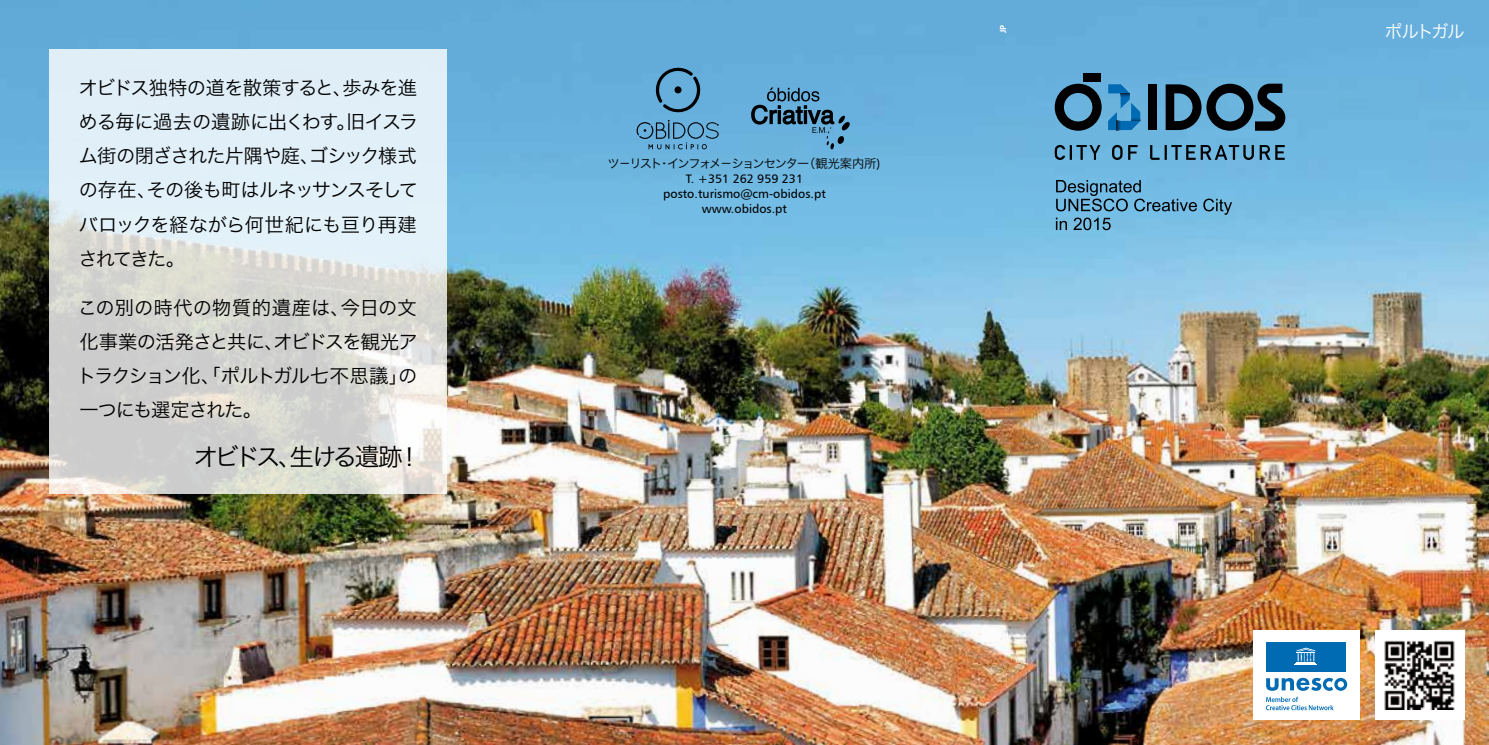
<style>
.page{position:relative;width:1489px;height:745px;background:#fff}
.page>*{position:absolute;margin:0;border:0;box-sizing:border-box;transform-origin:0 0}
.t1{font:24.5px "Hira Kaku Pro W3";letter-spacing:-.15em;color:#000}
.t2{font:19.25px/34.1px "Hira Kaku Pro W3";letter-spacing:-.05em;color:#000;text-align:justify}
.t3{font:17.5px "Hira Kaku Pro W3";letter-spacing:-.115em;color:#fff}
.t4{font:12.25px/14.9px "Humanist 777 BT Roman B";color:#000;text-align:center}
.t5{font:12.25px "Hira Kaku Pro W3";letter-spacing:-.115em;color:#000}
.t6{font:8.75px "Humanist 777 BT Bold B";color:#fff}
</style>
<div class="page">
<img style="left:0;top:0;width:1488px;height:744px">
<div style="left:1374px;top:630px;width:89px;height:89px;background:#fff"></div>
<img style="left:1384px;top:640px;width:71px;height:69px">
<svg style="left:50px;top:50px;width:396px;height:443px;background:#dce2e3"></svg>
<div style="left:1253px;top:630px;width:106px;height:89px;background:#fff"></div>
<svg style="left:1266px;top:677px;width:81px;height:13px"></svg>
<div style="left:1265px;top:641px;width:80px;height:29px;background:#006ab3"></div>
<svg style="left:1294px;top:647px;width:23px;height:18px"></svg>
<svg style="left:1266px;top:696px;width:67px;height:13px"></svg>
<div style="left:1147px;top:84px;width:9px;height:46px;background:#000"></div>
<svg style="left:1165px;top:84px;width:121px;height:47px;background:#34596d"></svg>
<svg style="left:1054px;top:84px;width:47px;height:47px;background:#355a70"></svg>
<div style="left:1082px;top:73px;width:18px;height:8px;background:#000"></div>
<svg style="left:1108px;top:84px;width:32px;height:46px"></svg>
<svg style="left:1054px;top:145px;width:230px;height:15px;background:#4e82a0"></svg>
<svg style="left:1056px;top:180px;width:140px;height:31px;background:#5b94b5"></svg>
<svg style="left:1203px;top:198px;width:28px;height:17px"></svg>
<svg style="left:1055px;top:217px;width:11px;height:13px"></svg>
<svg style="left:1073px;top:217px;width:37px;height:13px"></svg>
<svg style="left:751px;top:87px;width:99px;height:63px;background:#5490b4"></svg>
<svg style="left:636px;top:120px;width:82px;height:29px;background:#5896bc"></svg>
<svg style="left:654px;top:67px;width:47px;height:46px;background:#518bb0"></svg>
<p class="t2" style="left:78px;top:69px;width:341px">オビドス独特の道を散策すると、歩みを進める毎に過去の遺跡に出くわす。旧イスラム街の閉ざされた片隅や庭、ゴシック様式の存在、その後も町はルネッサンスそしてバロックを経ながら何世紀にも亘り再建されてきた。</p>
<p class="t2" style="left:77px;top:289px;width:342px">この別の時代の物質的遺産は、今日の文化事業の活発さと共に、オビドスを観光アトラクション化、「ポルトガル七不思議」の一つにも選定された。</p>
<p class="t1" style="left:194px;top:435px;width:229px">オビドス、生ける遺跡！</p>
<p class="t5" style="left:607px;top:153px;width:275px">ツ－リスト・インフォメ－ションセンター（観光案内所)</p>
<p class="t4" style="left:663px;top:171px;width:164px">T. +351 262 959 231 posto.turismo@cm-obidos.pt www.obidos.pt</p>
<p class="t6" style="left:997px;top:33px;width:10px;rotate:-90deg">JP</p>
<p class="t3" style="left:1384px;top:16px;width:81px">ポルトガル</p>
</div>
